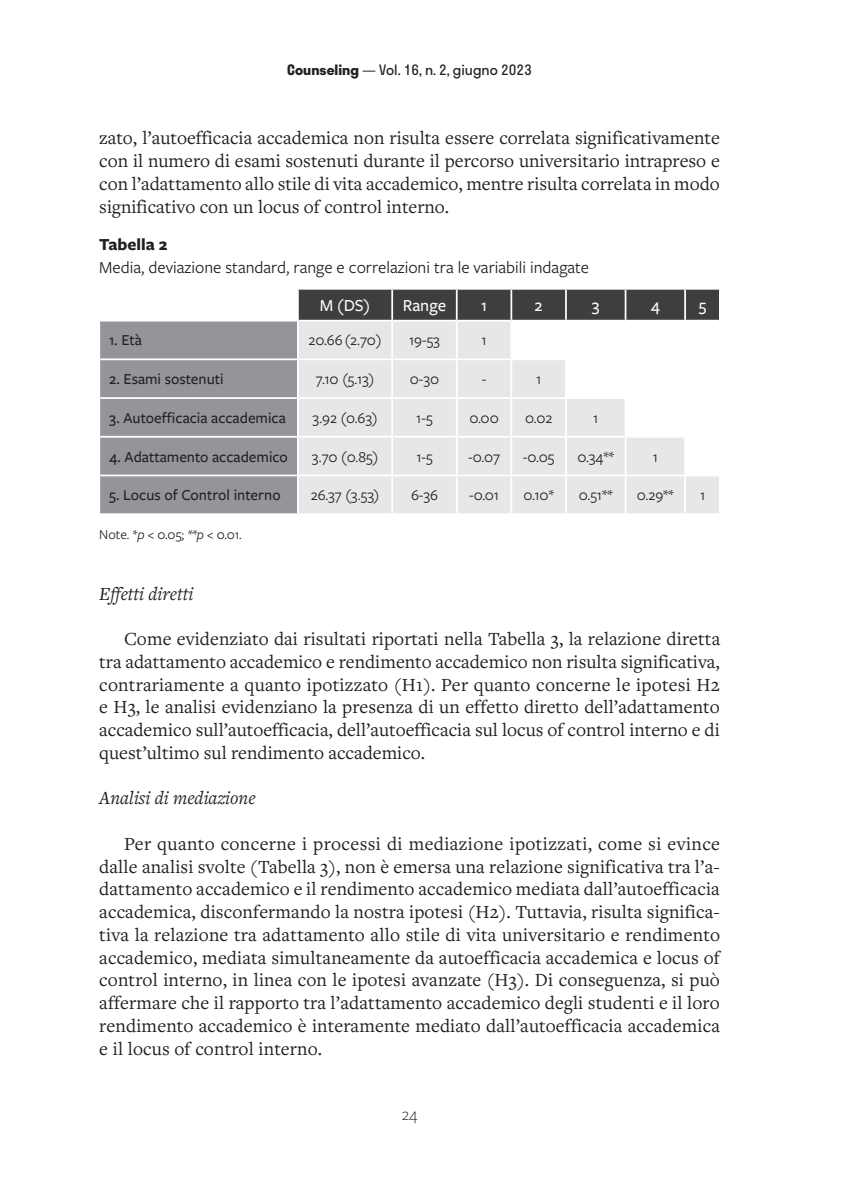
<style>
.page{position:relative;width:844px;height:1191px;background:#fff}
.page>*{position:absolute;margin:0;border:0;box-sizing:border-box;transform-origin:0 0}
.t1{font:19.25px/22.8px "Freight Text Pro";color:#231f20;text-align:justify}
.t2{font:italic 19.25px "Freight Text Pro";color:#231f20}
.t3{font:17.5px "Freight Sans Pro";color:#231f20}
.t4{font:500 17.5px "Freight Sans Pro";color:#fff}
.t5{font:700 17.5px "Freight Sans Pro";color:#231f20}
.t6{font:300 17.5px "Freight Sans Pro";color:#231f20}
.t7{font:15.75px "Freight Sans Pro";color:#231f20}
.t8{font:500 15.75px "Freight Sans Pro";color:#231f20}
.t9{font:14px "Stratos";color:#231f20}
.t10{font:14px "Freight Sans Pro";color:#231f20}
.s1{font-weight:700}
.s2{font-style:italic}
</style>
<div class="page">
<svg style="left:100px;top:290px;width:618px;height:223px;background:#8c8e90"></svg>
<svg style="left:299px;top:321px;width:419px;height:192px;fill:#e6e7e9"></svg>
<hr style="left:391px;top:290px;width:2px;height:30px;background:#fff">
<hr style="left:456px;top:290px;width:1px;height:30px;background:#fff">
<hr style="left:510px;top:290px;width:2px;height:30px;background:#fff">
<hr style="left:565px;top:290px;width:1px;height:30px;background:#fff">
<hr style="left:624px;top:290px;width:2px;height:30px;background:#fff">
<hr style="left:684px;top:290px;width:1px;height:30px;background:#fff">
<hr style="left:391px;top:321px;width:2px;height:37px;background:#fff">
<hr style="left:456px;top:321px;width:1px;height:37px;background:#fff">
<hr style="left:565px;top:321px;width:1px;height:37px;background:#fff">
<hr style="left:624px;top:321px;width:2px;height:37px;background:#fff">
<hr style="left:684px;top:321px;width:1px;height:37px;background:#fff">
<hr style="left:100px;top:358px;width:198px;height:2px;background:#fff">
<hr style="left:298px;top:358px;width:94px;height:2px;background:#fff">
<hr style="left:392px;top:358px;width:64px;height:2px;background:#fff">
<hr style="left:391px;top:360px;width:2px;height:37px;background:#fff">
<hr style="left:456px;top:358px;width:55px;height:2px;background:#fff">
<hr style="left:456px;top:360px;width:1px;height:37px;background:#fff">
<hr style="left:510px;top:360px;width:2px;height:37px;background:#fff">
<hr style="left:624px;top:360px;width:2px;height:37px;background:#fff">
<hr style="left:684px;top:360px;width:1px;height:37px;background:#fff">
<hr style="left:100px;top:397px;width:198px;height:2px;background:#fff">
<hr style="left:298px;top:397px;width:94px;height:2px;background:#fff">
<hr style="left:392px;top:397px;width:64px;height:2px;background:#fff">
<hr style="left:391px;top:399px;width:2px;height:37px;background:#fff">
<hr style="left:456px;top:397px;width:55px;height:2px;background:#fff">
<hr style="left:456px;top:399px;width:1px;height:37px;background:#fff">
<hr style="left:511px;top:397px;width:55px;height:2px;background:#fff">
<hr style="left:510px;top:399px;width:2px;height:37px;background:#fff">
<hr style="left:565px;top:399px;width:1px;height:37px;background:#fff">
<hr style="left:684px;top:399px;width:1px;height:37px;background:#fff">
<hr style="left:100px;top:436px;width:198px;height:1px;background:#fff">
<hr style="left:298px;top:436px;width:94px;height:1px;background:#fff">
<hr style="left:392px;top:436px;width:64px;height:1px;background:#fff">
<hr style="left:391px;top:437px;width:2px;height:37px;background:#fff">
<hr style="left:456px;top:436px;width:55px;height:1px;background:#fff">
<hr style="left:456px;top:437px;width:1px;height:37px;background:#fff">
<hr style="left:511px;top:436px;width:55px;height:1px;background:#fff">
<hr style="left:510px;top:437px;width:2px;height:37px;background:#fff">
<hr style="left:566px;top:436px;width:59px;height:1px;background:#fff">
<hr style="left:565px;top:437px;width:1px;height:37px;background:#fff">
<hr style="left:624px;top:437px;width:2px;height:37px;background:#fff">
<hr style="left:100px;top:474px;width:198px;height:2px;background:#fff">
<hr style="left:298px;top:474px;width:94px;height:2px;background:#fff">
<hr style="left:392px;top:474px;width:64px;height:2px;background:#fff">
<hr style="left:391px;top:476px;width:2px;height:37px;background:#fff">
<hr style="left:456px;top:474px;width:55px;height:2px;background:#fff">
<hr style="left:456px;top:476px;width:1px;height:37px;background:#fff">
<hr style="left:511px;top:474px;width:55px;height:2px;background:#fff">
<hr style="left:510px;top:476px;width:2px;height:37px;background:#fff">
<hr style="left:566px;top:474px;width:59px;height:2px;background:#fff">
<hr style="left:565px;top:476px;width:1px;height:37px;background:#fff">
<hr style="left:625px;top:474px;width:60px;height:2px;background:#fff">
<hr style="left:624px;top:476px;width:2px;height:37px;background:#fff">
<hr style="left:684px;top:476px;width:1px;height:37px;background:#fff">
<hr style="left:299px;top:320px;width:93px;height:1px;background:#fff">
<hr style="left:392px;top:320px;width:64px;height:1px;background:#fff">
<hr style="left:456px;top:320px;width:55px;height:1px;background:#fff">
<hr style="left:297px;top:321px;width:2px;height:37px;background:#fff">
<hr style="left:297px;top:360px;width:2px;height:37px;background:#fff">
<hr style="left:297px;top:399px;width:2px;height:37px;background:#fff">
<hr style="left:297px;top:437px;width:2px;height:37px;background:#fff">
<hr style="left:297px;top:476px;width:2px;height:37px;background:#fff">
<hr style="left:297px;top:290px;width:2px;height:30px;background:#fff">
<hr style="left:98px;top:320px;width:201px;height:1px;background:#fff">
<hr style="left:511px;top:320px;width:55px;height:1px;background:#fff">
<hr style="left:566px;top:320px;width:59px;height:1px;background:#fff">
<hr style="left:625px;top:320px;width:60px;height:1px;background:#fff">
<hr style="left:685px;top:320px;width:33px;height:1px;background:#fff">
<hr style="left:510px;top:321px;width:2px;height:37px;background:#fff">
<hr style="left:511px;top:358px;width:55px;height:2px;background:#fff">
<hr style="left:566px;top:358px;width:59px;height:2px;background:#fff">
<hr style="left:565px;top:360px;width:1px;height:37px;background:#fff">
<hr style="left:625px;top:358px;width:60px;height:2px;background:#fff">
<hr style="left:685px;top:358px;width:35px;height:2px;background:#fff">
<hr style="left:566px;top:397px;width:59px;height:2px;background:#fff">
<hr style="left:625px;top:397px;width:60px;height:2px;background:#fff">
<hr style="left:624px;top:399px;width:2px;height:37px;background:#fff">
<hr style="left:685px;top:397px;width:35px;height:2px;background:#fff">
<hr style="left:625px;top:436px;width:60px;height:1px;background:#fff">
<hr style="left:685px;top:436px;width:35px;height:1px;background:#fff">
<hr style="left:684px;top:437px;width:1px;height:37px;background:#fff">
<hr style="left:685px;top:474px;width:35px;height:2px;background:#fff">
<p class="t9" style="left:287px;top:58px;width:246px"><span class="s1">Counseling</span> — Vol. 16, n. 2, giugno 2023</p>
<p class="t1" style="left:99px;top:126px;width:622px">zato, l’autoefficacia accademica non risulta essere correlata significativamente con il numero di esami sostenuti durante il percorso universitario intrapreso e con l’adattamento allo stile di vita accademico, mentre risulta correlata in modo significativo con un locus of control interno.</p>
<p class="t5" style="left:99px;top:232px;width:70px">Tabella 2</p>
<p class="t3" style="left:99px;top:256px;width:491px">Media, deviazione standard, range e correlazioni tra le variabili indagate</p>
<p class="t4" style="left:320px;top:293px;width:52px">M (DS)</p>
<p class="t4" style="left:403px;top:293px;width:45px">Range</p>
<p class="t4" style="left:481px;top:293px;width:8px">1</p>
<p class="t4" style="left:534px;top:293px;width:9px">2</p>
<p class="t4" style="left:591px;top:293px;width:9px">3</p>
<p class="t4" style="left:650px;top:293px;width:11px">4</p>
<p class="t4" style="left:698px;top:293px;width:9px">5</p>
<p class="t8" style="left:109px;top:330px;width:34px">1. Età</p>
<p class="t7" style="left:308px;top:330px;width:75px">20.66 (2.70)</p>
<p class="t7" style="left:409px;top:330px;width:32px">19-53</p>
<p class="t7" style="left:481px;top:330px;width:7px">1</p>
<p class="t8" style="left:109px;top:368px;width:116px">2. Esami sostenuti</p>
<p class="t7" style="left:316px;top:368px;width:60px">7.10 (5.13)</p>
<p class="t7" style="left:409px;top:368px;width:31px">0-30</p>
<p class="t7" style="left:481px;top:368px;width:6px">-</p>
<p class="t7" style="left:536px;top:368px;width:7px">1</p>
<p class="t8" style="left:109px;top:407px;width:178px">3. Autoefficacia accademica</p>
<p class="t7" style="left:312px;top:407px;width:67px">3.92 (0.63)</p>
<p class="t7" style="left:416px;top:407px;width:18px">1-5</p>
<p class="t7" style="left:469px;top:407px;width:31px">0.00</p>
<p class="t7" style="left:525px;top:407px;width:29px">0.02</p>
<p class="t7" style="left:593px;top:407px;width:7px">1</p>
<p class="t8" style="left:109px;top:446px;width:180px">4. Adattamento accademico</p>
<p class="t7" style="left:312px;top:446px;width:68px">3.70 (0.85)</p>
<p class="t7" style="left:416px;top:446px;width:18px">1-5</p>
<p class="t7" style="left:468px;top:446px;width:33px">-0.07</p>
<p class="t7" style="left:522px;top:446px;width:33px">-0.05</p>
<p class="t7" style="left:577px;top:446px;width:38px">0.34**</p>
<p class="t7" style="left:652px;top:446px;width:7px">1</p>
<p class="t8" style="left:109px;top:484px;width:173px">5. Locus of Control interno</p>
<p class="t7" style="left:310px;top:484px;width:70px">26.37 (3.53)</p>
<p class="t7" style="left:411px;top:484px;width:28px">6-36</p>
<p class="t7" style="left:469px;top:484px;width:31px">-0.01</p>
<p class="t7" style="left:523px;top:484px;width:32px">0.10*</p>
<p class="t7" style="left:578px;top:484px;width:35px">0.51**</p>
<p class="t7" style="left:636px;top:484px;width:39px">0.29**</p>
<p class="t7" style="left:699px;top:484px;width:7px">1</p>
<p class="t10" style="left:99px;top:525px;width:144px">Note. *<span class="s2">p</span> &lt; 0.05; <span class="s2">**p</span> &lt; 0.01.</p>
<p class="t2" style="left:99px;top:580px;width:95px">Effetti diretti</p>
<p class="t1" style="left:99px;top:627px;width:622px;text-indent:25px">Come evidenziato dai risultati riportati nella Tabella 3, la relazione diretta tra adattamento accademico e rendimento accademico non risulta significativa, contrariamente a quanto ipotizzato (H1). Per quanto concerne le ipotesi H2 e H3, le analisi evidenziano la presenza di un effetto diretto dell’adattamento accademico sull’autoefficacia, dell’autoefficacia sul locus of control interno e di quest’ultimo sul rendimento accademico.</p>
<p class="t2" style="left:99px;top:785px;width:158px">Analisi di mediazione</p>
<p class="t1" style="left:99px;top:831px;width:622px;text-indent:25px">Per quanto concerne i processi di mediazione ipotizzati, come si evince dalle analisi svolte (Tabella 3), non è emersa una relazione significativa tra l’a&shy;dattamento accademico e il rendimento accademico mediata dall’autoefficacia accademica, disconfermando la nostra ipotesi (H2). Tuttavia, risulta significa&shy;tiva la relazione tra adattamento allo stile di vita universitario e rendimento accademico, mediata simultaneamente da autoefficacia accademica e locus of control interno, in linea con le ipotesi avanzate (H3). Di conseguenza, si può affermare che il rapporto tra l’adattamento accademico degli studenti e il loro rendimento accademico è interamente mediato dall’autoefficacia accademica e il locus of control interno.</p>
<p class="t6" style="left:401px;top:1102px;width:17px">24</p>
</div>
